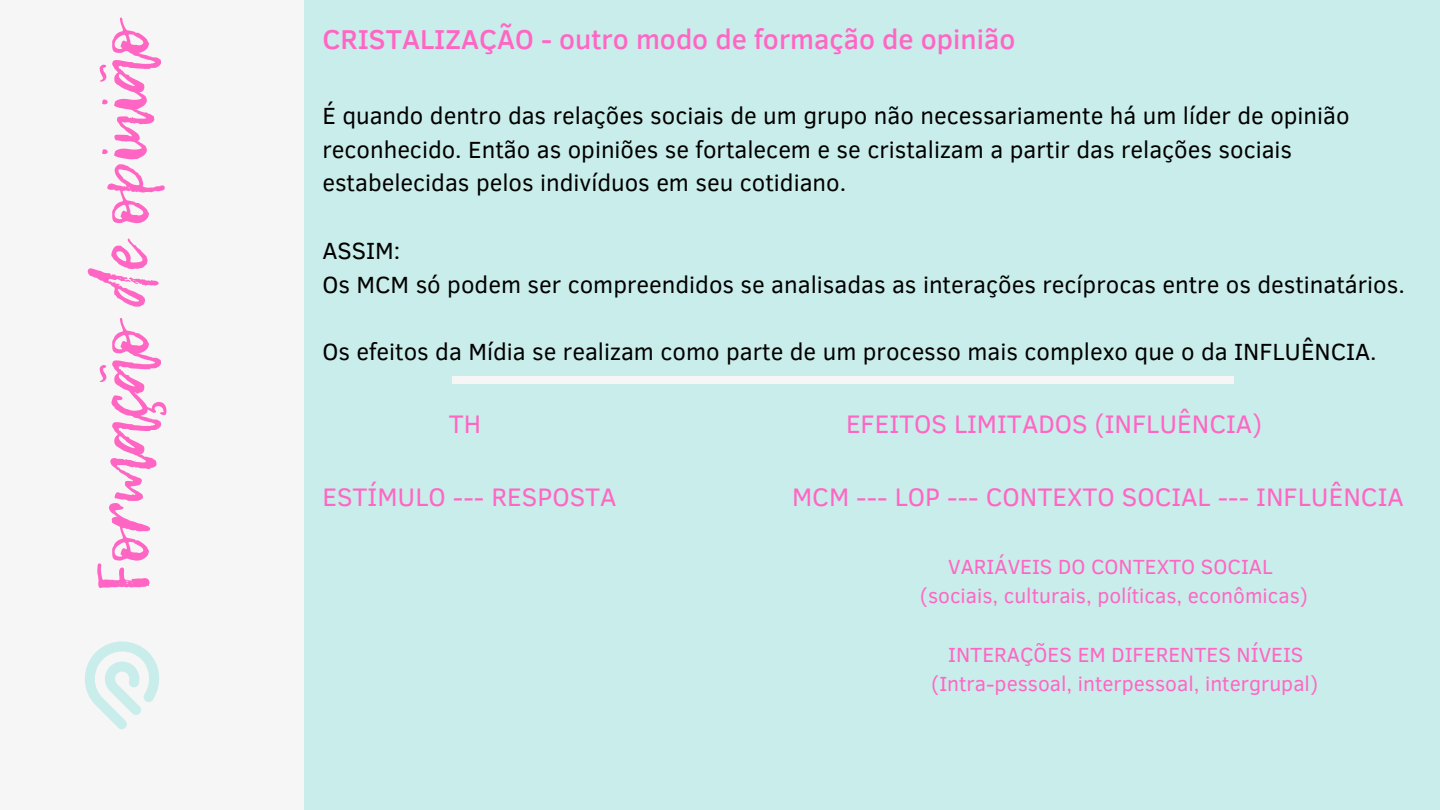
<style>
.page{position:relative;width:1440px;height:810px;background:#c9edea}
.page>*{position:absolute;margin:0;border:0;box-sizing:border-box;transform-origin:0 0}
.t1{font:70px "Lemon Tuesday";color:#ff66c4}
.t2{font:500 28px "Clear Sans";color:#ff66c4}
.t3{font:26px "Clear Sans";color:#ff66c4}
.t4{font:24px/33.8px "Clear Sans";color:#000}
.t5{font:21px/29.2px "Clear Sans";color:#ff66c4;text-align:center}
</style>
<div class="page">
<div style="left:0;top:0;width:304px;height:810px;background:#f6f6f6"></div>
<svg style="left:85px;top:641px;width:74px;height:88px"></svg>
<div style="left:452px;top:377px;width:781px;height:7px;background:#f6f6f6"></div>
<h1 class="t1" style="left:71px;top:593px;width:577px;rotate:-90deg">Formação de opinião</h1>
<p class="t2" style="left:322px;top:19px;width:694px">CRISTALIZAÇÃO - outro modo de formação de opinião</p>
<p class="t4" style="left:322px;top:97px;width:1029px">É quando dentro das relações sociais de um grupo não necessariamente há um líder de opinião reconhecido. Então as opiniões se fortalecem e se cristalizam a partir das relações sociais estabelecidas pelos indivíduos em seu cotidiano.</p>
<p class="t4" style="left:322px;top:232px;width:1084px">ASSIM:<br>Os MCM só podem ser compreendidos se analisadas as interações recíprocas entre os destinatários.</p>
<p class="t4" style="left:322px;top:334px;width:1056px">Os efeitos da Mídia se realizam como parte de um processo mais complexo que o da INFLUÊNCIA.</p>
<p class="t3" style="left:449px;top:405px;width:34px">TH</p>
<p class="t3" style="left:846px;top:405px;width:418px">EFEITOS LIMITADOS (INFLUÊNCIA)</p>
<p class="t3" style="left:322px;top:478px;width:296px">ESTÍMULO --- RESPOSTA</p>
<p class="t3" style="left:792px;top:478px;width:613px">MCM --- LOP --- CONTEXTO SOCIAL --- INFLUÊNCIA</p>
<p class="t5" style="left:920px;top:551px;width:390px">VARIÁVEIS DO CONTEXTO SOCIAL (sociais, culturais, políticas, econômicas)</p>
<p class="t5" style="left:931px;top:639px;width:388px">INTERAÇÕES EM DIFERENTES NÍVEIS (Intra-pessoal, interpessoal, intergrupal)</p>
</div>
